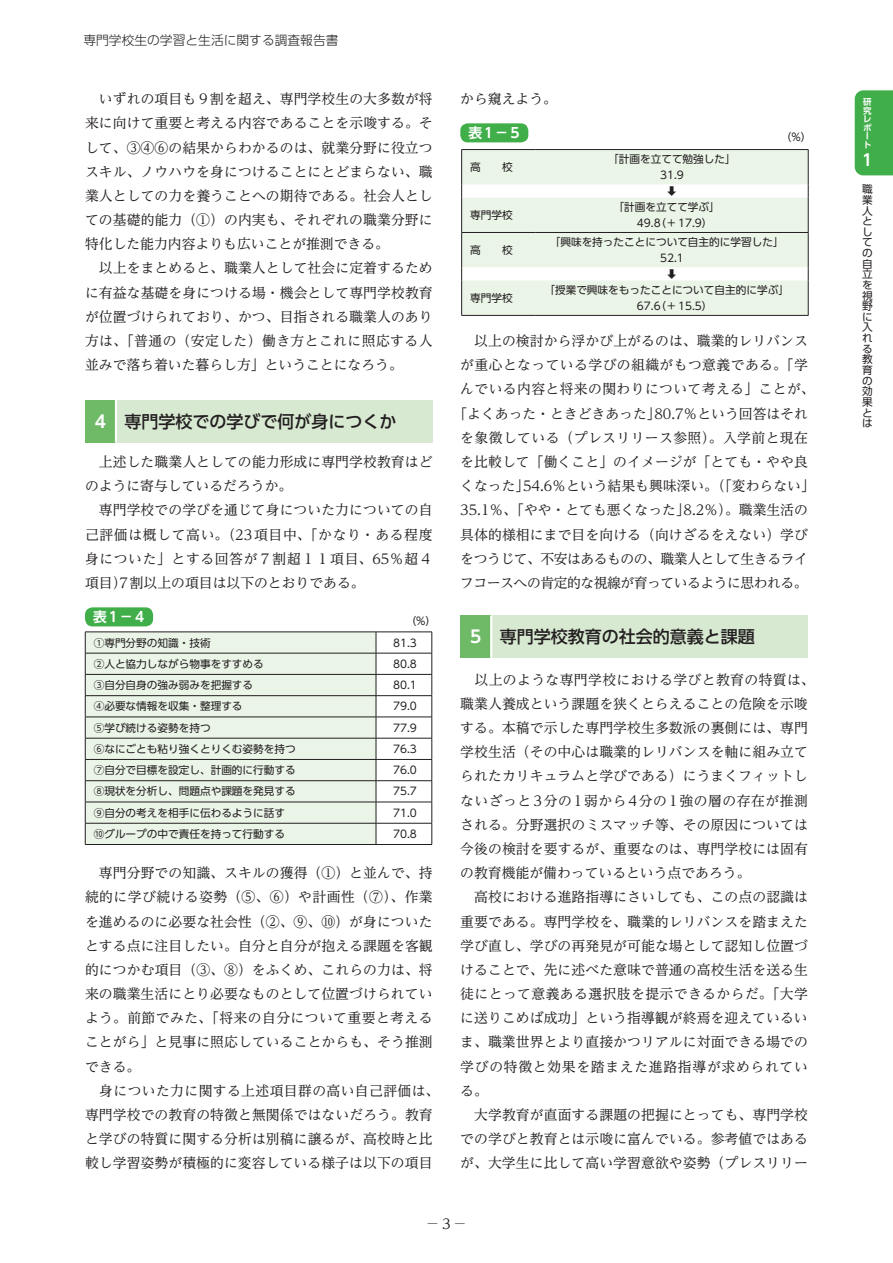
<style>
.page{position:relative;width:893px;height:1263px;background:#fff}
.page>*{position:absolute;margin:0;border:0;box-sizing:border-box;transform-origin:0 0}
.t1{font:500 16.95px "UD Shin Go Pro";color:#231f20}
.t2{font:700 15.9px "UD Shin Go Pro De";color:#fff}
.本文{font:13.8px/24.2px "UD Reimin Pro";letter-spacing:.005em;color:#231f20;text-align:justify}
.見出し{font:13.8px/24.2px "UD Reimin Pro";letter-spacing:.005em;color:#231f20;text-align:justify}
.t3{font:700 13.8px "UD Shin Go Pro De";color:#fff}
.本文-2{font:13.8px "UD Reimin Pro";letter-spacing:.005em;color:#231f20;scale:.7 1}
.t4{font:300 12.75px "UD Shin Go Pro";color:#231f20}
.ツメ{font:10.65px/10.6px "UD Shin Go Pro";color:#231f20;text-align:center}
.t5{font:700 8.55px/8.6px "UD Shin Go Pro De";color:#fff}
.s1{font-family:"UD Shin Go Pro De";font-weight:700;color:#fff}
</style>
<div class="page">
<div style="left:85px;top:400px;width:31px;height:42px;background:#6eba66"></div>
<div style="left:116px;top:400px;width:317px;height:42px;background:#d8e9d2"></div>
<hr style="left:115px;top:400px;width:2px;height:42px;background:#fff">
<div style="left:86px;top:633px;width:290px;height:211px;background:#eaf4e7"></div>
<hr style="left:85px;top:632px;width:291px;height:1px;background:#231f20">
<hr style="left:376px;top:632px;width:56px;height:1px;background:#231f20">
<hr style="left:85px;top:653px;width:291px;height:1px;background:#231f20">
<hr style="left:376px;top:653px;width:56px;height:1px;background:#231f20">
<hr style="left:85px;top:674px;width:291px;height:1px;background:#231f20">
<hr style="left:376px;top:674px;width:56px;height:1px;background:#231f20">
<hr style="left:85px;top:695px;width:291px;height:1px;background:#231f20">
<hr style="left:376px;top:695px;width:56px;height:1px;background:#231f20">
<hr style="left:85px;top:717px;width:291px;height:1px;background:#231f20">
<hr style="left:376px;top:717px;width:56px;height:1px;background:#231f20">
<hr style="left:85px;top:738px;width:291px;height:1px;background:#231f20">
<hr style="left:376px;top:738px;width:56px;height:1px;background:#231f20">
<hr style="left:85px;top:759px;width:291px;height:1px;background:#231f20">
<hr style="left:376px;top:759px;width:56px;height:1px;background:#231f20">
<hr style="left:85px;top:780px;width:291px;height:1px;background:#231f20">
<hr style="left:376px;top:780px;width:56px;height:1px;background:#231f20">
<hr style="left:85px;top:802px;width:291px;height:1px;background:#231f20">
<hr style="left:376px;top:802px;width:56px;height:1px;background:#231f20">
<hr style="left:85px;top:823px;width:291px;height:1px;background:#231f20">
<svg style="left:85px;top:632px;width:1px;height:212px"></svg>
<hr style="left:376px;top:823px;width:56px;height:1px;background:#231f20">
<svg style="left:376px;top:632px;width:1px;height:212px"></svg>
<svg style="left:432px;top:632px;width:1px;height:212px"></svg>
<hr style="left:85px;top:844px;width:291px;height:1px;background:#231f20">
<hr style="left:376px;top:844px;width:56px;height:1px;background:#231f20">
<div style="left:85px;top:607px;width:68px;height:19px;background:#40ae49;border-radius:8px"></div>
<div style="left:460px;top:123px;width:68px;height:19px;background:#40ae49;border-radius:8px"></div>
<div style="left:462px;top:150px;width:346px;height:165px;background:#eaf4e7"></div>
<hr style="left:461px;top:315px;width:75px;height:1px;background:#231f20">
<hr style="left:461px;top:149px;width:75px;height:1px;background:#231f20">
<hr style="left:461px;top:150px;width:1px;height:35px;background:#231f20">
<hr style="left:536px;top:149px;width:272px;height:1px;background:#231f20">
<hr style="left:808px;top:150px;width:1px;height:35px;background:#231f20">
<svg style="left:461px;top:185px;width:348px;height:95px"></svg>
<hr style="left:461px;top:280px;width:1px;height:35px;background:#231f20">
<hr style="left:808px;top:280px;width:1px;height:35px;background:#231f20">
<hr style="left:536px;top:315px;width:272px;height:1px;background:#231f20">
<div style="left:460px;top:615px;width:31px;height:43px;background:#6eba66"></div>
<div style="left:491px;top:615px;width:317px;height:43px;background:#d8e9d2"></div>
<hr style="left:490px;top:615px;width:2px;height:43px;background:#fff">
<div style="left:855px;top:90px;width:38px;height:85px;background:#40ae49"></div>
<p class="t4" style="left:83px;top:30px;width:257px">専門学校生の学習と生活に関する調査報告書</p>
<p class="見出し" style="left:85px;top:86px;width:349px">　いずれの項目も９割を超え、専門学校生の大多数が将来に向けて重要と考える内容であることを示唆する。そして、③④⑥の結果からわかるのは、就業分野に役立つスキル、ノウハウを身につけることにとどまらない、職業人としての力を養うことへの期待である。社会人としての基礎的能力（①）の内実も、それぞれの職業分野に特化した能力内容よりも広いことが推測できる。</p>
<p class="見出し" style="left:85px;top:256px;width:349px">　以上をまとめると、職業人として社会に定着するために有益な基礎を身につける場・機会として専門学校教育が位置づけられており、かつ、目指される職業人のあり方は、「普通の（安定した）働き方とこれに照応する人並みで落ち着いた暮らし方」ということになろう。</p>
<p class="t1" style="left:95px;top:407px;width:303px"><span class="s1">4</span> 専門学校での学びで何が身につくか</p>
<p class="本文" style="left:85px;top:449px;width:349px">　上述した職業人としての能力形成に専門学校教育はどのように寄与しているだろうか。</p>
<p class="本文" style="left:85px;top:498px;width:349px">　専門学校での学びを通じて身についた力についての自己評価は概して高い。（23項目中、「かなり・ある程度身についた」とする回答が７割超１１項目、65％超４項目）7割以上の項目は以下のとおりである。</p>
<p class="t3" style="left:93px;top:606px;width:53px">表1−4</p>
<p class="ツメ" style="left:406px;top:615px;width:32px">（%）</p>
<p class="ツメ" style="left:94px;top:637px;width:129px">①専門分野の知識・技術　</p>
<p class="ツメ" style="left:393px;top:637px;width:25px">81.3</p>
<p class="ツメ" style="left:94px;top:658px;width:172px">②人と協力しながら物事をすすめる</p>
<p class="ツメ" style="left:393px;top:658px;width:25px">80.8</p>
<p class="ツメ" style="left:94px;top:679px;width:161px">③自分自身の強み弱みを把握する</p>
<p class="ツメ" style="left:393px;top:679px;width:25px">80.1</p>
<p class="ツメ" style="left:94px;top:701px;width:150px">④必要な情報を収集・整理する</p>
<p class="ツメ" style="left:393px;top:701px;width:25px">79.0</p>
<p class="ツメ" style="left:94px;top:722px;width:118px">⑤学び続ける姿勢を持つ</p>
<p class="ツメ" style="left:393px;top:722px;width:25px">77.9</p>
<p class="ツメ" style="left:94px;top:743px;width:203px">⑥なにごとも粘り強くとりくむ姿勢を持つ</p>
<p class="ツメ" style="left:393px;top:743px;width:25px">76.3</p>
<p class="ツメ" style="left:94px;top:764px;width:203px">⑦自分で目標を設定し、計画的に行動する</p>
<p class="ツメ" style="left:393px;top:764px;width:25px">76.0</p>
<p class="ツメ" style="left:94px;top:786px;width:203px">⑧現状を分析し、問題点や課題を発見する</p>
<p class="ツメ" style="left:393px;top:786px;width:25px">75.7</p>
<p class="ツメ" style="left:94px;top:807px;width:193px">⑨自分の考えを相手に伝わるように話す</p>
<p class="ツメ" style="left:393px;top:807px;width:25px">71.0</p>
<p class="ツメ" style="left:94px;top:828px;width:193px">⑩グループの中で責任を持って行動する</p>
<p class="ツメ" style="left:393px;top:828px;width:25px">70.8</p>
<p class="本文" style="left:85px;top:860px;width:349px">　専門分野での知識、スキルの獲得（①）と並んで、持続的に学び続ける姿勢（⑤、⑥）や計画性（⑦）、作業を進めるのに必要な社会性（②、⑨、⑩）が身についたとする点に注目したい。自分と自分が抱える課題を客観的につかむ項目（③、⑧）をふくめ、これらの力は、将来の職業生活にとり必要なものとして位置づけられていよう。前節でみた、「将来の自分について重要と考えることがら」と見事に照応していることからも、そう推測できる。</p>
<p class="本文" style="left:85px;top:1078px;width:356px;text-align:left">　身についた力に関する上述項目群の高い自己評価は、専門学校での教育の特徴と無関係ではないだろう。教育と学びの特質に関する分析は別稿に譲るが、高校時と比較し学習姿勢が積極的に変容している様子は以下の項目</p>
<p class="本文" style="left:460px;top:86px;width:98px">から窺えよう。</p>
<p class="t3" style="left:468px;top:122px;width:53px">表1−5</p>
<p class="ツメ" style="left:781px;top:131px;width:32px">（%）</p>
<p class="ツメ" style="left:470px;top:161px;width:44px">高　　校</p>
<p class="ツメ" style="left:608px;top:151px;width:129px;line-height:15.9px">「計画を立てて勉強した」<br>31.9<br>➡</p>
<p class="ツメ" style="left:470px;top:209px;width:44px">専門学校</p>
<p class="ツメ" style="left:637px;top:199px;width:90px;line-height:15.9px;text-align:left;text-indent:-23px">「計画を立てて学ぶ」　<br>49.8（＋17.9）</p>
<p class="ツメ" style="left:470px;top:244px;width:44px">高　　校</p>
<p class="ツメ" style="left:550px;top:234px;width:241px;line-height:15.9px">「興味を持ったことについて自主的に学習した」　<br>52.1<br>➡</p>
<p class="ツメ" style="left:470px;top:292px;width:44px">専門学校</p>
<p class="ツメ" style="left:637px;top:282px;width:159px;line-height:15.9px;text-align:left;text-indent:-92px">「授業で興味をもったことについて自主的に学ぶ」　<br>67.6（＋15.5）</p>
<p class="本文" style="left:453px;top:328px;width:363px;text-align:center">　以上の検討から浮かび上がるのは、職業的レリバンスが重心となっている学びの組織がもつ意義である。「学んでいる内容と将来の関わりについて考える」ことが、「よくあった・ときどきあった」80.7％という回答はそれを象徴している（プレスリリース参照）。入学前と現在を比較して「働くこと」のイメージが「とても・やや良くなった」54.6％という結果も興味深い。（「変わらない」<br>35.1％、「やや・とても悪くなった」8.2％）。職業生活の具体的様相にまで目を向ける（向けざるをえない）学びをつうじて、不安はあるものの、職業人として生きるライフコースへの肯定的な視線が育っているように思われる。</p>
<p class="t1" style="left:470px;top:623px;width:286px"><span class="s1">5</span> 専門学校教育の社会的意義と課題</p>
<p class="本文" style="left:460px;top:667px;width:356px;text-align:left">　以上のような専門学校における学びと教育の特質は、職業人養成という課題を狭くとらえることの危険を示唆する。本稿で示した専門学校生多数派の裏側には、専門学校生活（その中心は職業的レリバンスを軸に組み立てられたカリキュラムと学びである）にうまくフィットしないざっと3分の1弱から4分の1強の層の存在が推測される。分野選択のミスマッチ等、その原因については今後の検討を要するが、重要なのは、専門学校には固有の教育機能が備わっているという点であろう。</p>
<p class="本文" style="left:460px;top:885px;width:349px">　高校における進路指導にさいしても、この点の認識は重要である。専門学校を、職業的レリバンスを踏まえた学び直し、学びの再発見が可能な場として認知し位置づけることで、先に述べた意味で普通の高校生活を送る生徒にとって意義ある選択肢を提示できるからだ。「大学に送りこめば成功」という指導観が終焉を迎えているいま、職業世界とより直接かつリアルに対面できる場での学びの特徴と効果を踏まえた進路指導が求められている。</p>
<p class="本文" style="left:460px;top:1102px;width:349px">　大学教育が直面する課題の把握にとっても、専門学校での学びと教育とは示唆に富んでいる。参考値ではあるが、大学生に比して高い学習意欲や姿勢（プレスリリー</p>
<p class="本文-2" style="left:428px;top:1212px;width:54px">─ 3 ─</p>
<p class="t5" style="left:863px;top:98px;width:10px">研究レポート</p>
<p class="t2" style="left:859px;top:147px;width:11px">１</p>
<p class="ツメ" style="left:862px;top:184px;width:12px;text-align:justify">職業人としての自立を視野に入れる教育の効果とは</p>
</div>
